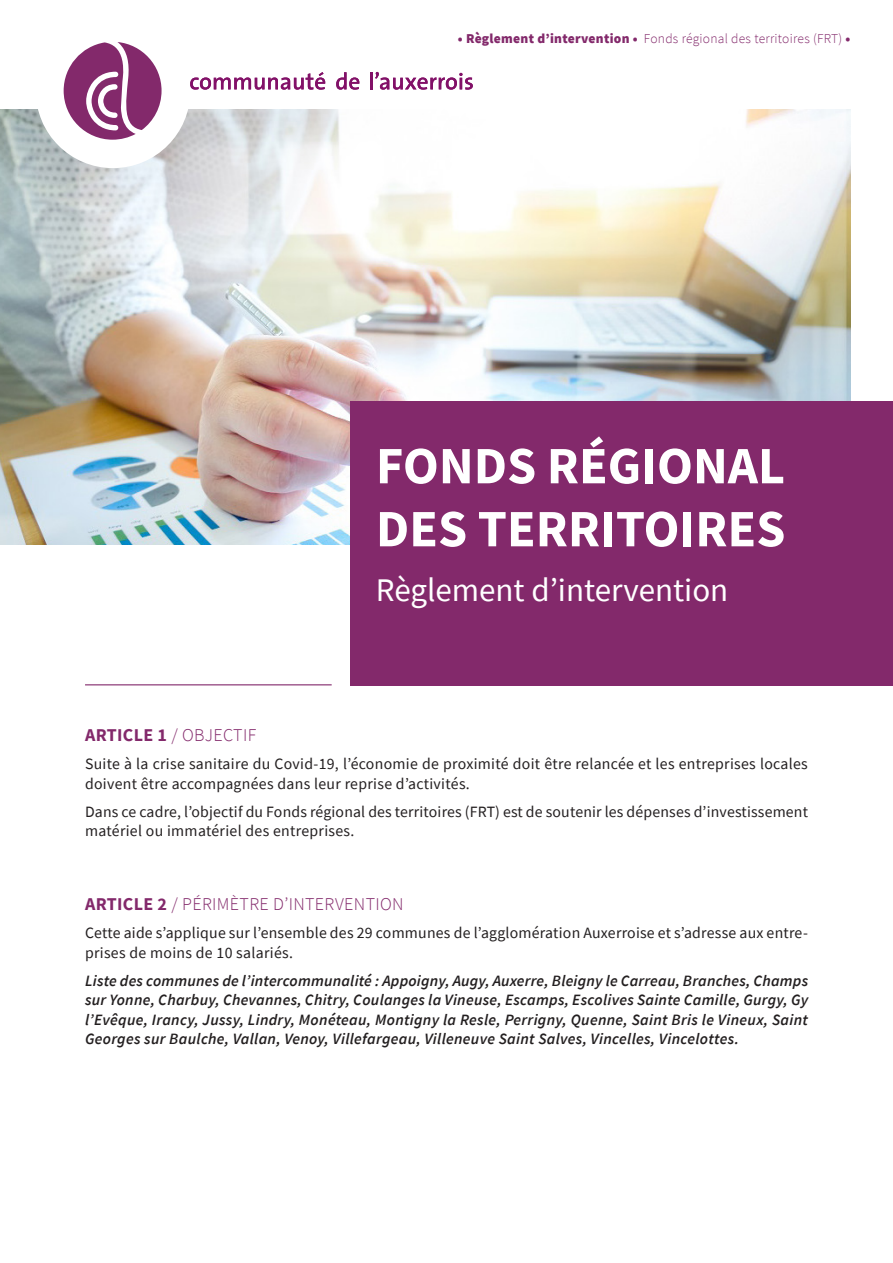
<style>
.page{position:relative;width:893px;height:1263px;background:#fff}
.page>*{position:absolute;margin:0;border:0;box-sizing:border-box;transform-origin:0 0}
.TITRE_01{font:700 52.5px/63px "Source Sans Pro";color:#fff}
.SOUS-TITRE_02{font:33px "Source Sans Pro";color:#fff}
.SURTITRE{font:300 18px "Source Sans Pro";letter-spacing:.02em;color:#83296b}
.TEXTE_COURANT{font:15.75px/19.5px "Source Sans Pro";letter-spacing:.015em;color:#231f20}
.TEXTE_COURANT-2{font:italic 600 15.75px/19.5px "Source Sans Pro";letter-spacing:.02em;color:#231f20;text-align:justify}
.SOUS_TITRE_texte_NIV{font:300 13.5px "Source Sans Pro";letter-spacing:.02em;color:#83296b}
.s1{font-weight:900}
.s2{font-weight:700}
</style>
<div class="page">
<img style="left:0;top:110px;width:850px;height:434px">
<div style="left:350px;top:401px;width:543px;height:284px;background:#83296b"></div>
<div style="left:36px;top:14px;width:154px;height:154px;background:#fff;border-radius:50%"></div>
<svg style="left:64px;top:42px;width:98px;height:98px"></svg>
<svg style="left:190px;top:72px;width:135px;height:18px"></svg>
<svg style="left:336px;top:72px;width:23px;height:18px"></svg>
<svg style="left:370px;top:72px;width:103px;height:18px"></svg>
<hr style="left:85px;top:684px;width:247px;height:1px;background:#83296b">
<p class="SOUS_TITRE_texte_NIV" style="left:458px;top:30px;width:394px"><span class="s1">• Règlement d’intervention •</span> Fonds régional des territoires (FRT) <span class="s1">•</span></p>
<p class="TITRE_01" style="left:376px;top:434px;width:411px">FONDS RÉGIONAL<br>DES TERRITOIRES</p>
<p class="SOUS-TITRE_02" style="left:376px;top:569px;width:354px">Règlement d’intervention</p>
<p class="SURTITRE" style="left:85px;top:724px;width:173px"><span class="s2">ARTICLE 1</span> / OBJECTIF</p>
<p class="TEXTE_COURANT" style="left:85px;top:754px;width:724px">Suite à la crise sanitaire du Covid-19, l’économie de proximité doit être relancée et les entreprises locales doivent être accompagnées dans leur reprise d’activités.</p>
<p class="TEXTE_COURANT" style="left:85px;top:802px;width:724px">Dans ce cadre, l’objectif du Fonds régional des territoires (FRT) est de soutenir les dépenses d’investissement matériel ou immatériel des entreprises.</p>
<p class="SURTITRE" style="left:85px;top:893px;width:320px"><span class="s2">ARTICLE 2</span> / PÉRIMÈTRE D’INTERVENTION</p>
<p class="TEXTE_COURANT" style="left:85px;top:923px;width:724px">Cette aide s’applique sur l’ensemble des 29 communes de l’agglomération Auxerroise et s’adresse aux entre&shy;prises de moins de 10 salariés.</p>
<p class="TEXTE_COURANT-2" style="left:85px;top:970px;width:725px">Liste des communes de l’intercommunalité : Appoigny, Augy, Auxerre, Bleigny le Carreau, Branches, Champs sur Yonne, Charbuy, Chevannes, Chitry, Coulanges la Vineuse, Escamps, Escolives Sainte Camille, Gurgy, Gy l’Evêque, Irancy, Jussy, Lindry, Monéteau, Montigny la Resle, Perrigny, Quenne, Saint Bris le Vineux, Saint Georges sur Baulche, Vallan, Venoy, Villefargeau, Villeneuve Saint Salves, Vincelles, Vincelottes.</p>
</div>
